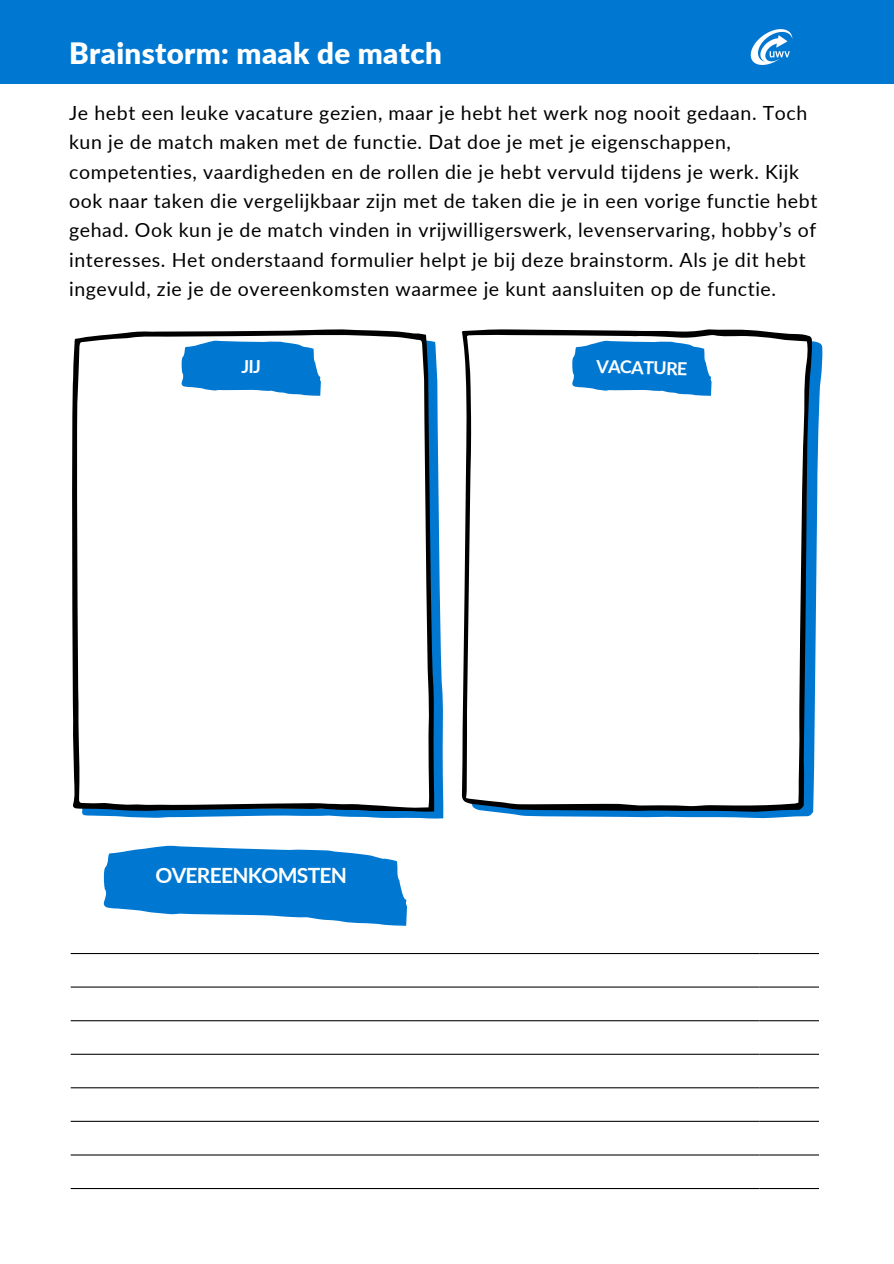
<style>
.page{position:relative;width:894px;height:1264px;background:#fff}
.page>*{position:absolute;margin:0;border:0;box-sizing:border-box;transform-origin:0 0}
.t1{font:900 29.4px "Lato";letter-spacing:.01em;color:#fff}
.t2{font:700 21px "Lato";letter-spacing:-.035em;color:#fff}
.t3{font:19.5px/29.2px "Lato";letter-spacing:.03em;color:#000}
.t4{font:700 18px "Lato";color:#fff}
</style>
<div class="page">
<svg style="left:82px;top:341px;width:361px;height:477px;fill:#0078d2"></svg>
<svg style="left:72px;top:329px;width:362px;height:482px"></svg>
<svg style="left:487px;top:341px;width:335px;height:477px;fill:#0078d2"></svg>
<svg style="left:461px;top:329px;width:351px;height:482px"></svg>
<svg style="left:103px;top:845px;width:304px;height:81px"></svg>
<svg style="left:570px;top:337px;width:143px;height:59px"></svg>
<hr style="left:71px;top:953px;width:344px;height:1px;background:#000">
<hr style="left:71px;top:986px;width:344px;height:1px;background:#000">
<hr style="left:71px;top:1020px;width:344px;height:1px;background:#000">
<hr style="left:71px;top:1053px;width:344px;height:1px;background:#000">
<hr style="left:71px;top:1087px;width:344px;height:1px;background:#000">
<hr style="left:71px;top:1120px;width:344px;height:1px;background:#000">
<hr style="left:71px;top:1154px;width:344px;height:1px;background:#000">
<hr style="left:71px;top:1187px;width:344px;height:1px;background:#000">
<hr style="left:71px;top:1221px;width:344px;height:1px;background:#000">
<hr style="left:71px;top:1255px;width:344px;height:1px;background:#000">
<hr style="left:415px;top:953px;width:344px;height:1px;background:#000">
<hr style="left:415px;top:986px;width:344px;height:1px;background:#000">
<hr style="left:415px;top:1020px;width:344px;height:1px;background:#000">
<hr style="left:415px;top:1053px;width:344px;height:1px;background:#000">
<hr style="left:415px;top:1087px;width:344px;height:1px;background:#000">
<hr style="left:415px;top:1120px;width:344px;height:1px;background:#000">
<hr style="left:415px;top:1154px;width:344px;height:1px;background:#000">
<hr style="left:415px;top:1187px;width:344px;height:1px;background:#000">
<hr style="left:415px;top:1221px;width:344px;height:1px;background:#000">
<hr style="left:415px;top:1255px;width:344px;height:1px;background:#000">
<hr style="left:759px;top:953px;width:59px;height:1px;background:#000">
<hr style="left:759px;top:986px;width:59px;height:1px;background:#000">
<hr style="left:759px;top:1020px;width:59px;height:1px;background:#000">
<hr style="left:759px;top:1053px;width:59px;height:1px;background:#000">
<hr style="left:759px;top:1087px;width:59px;height:1px;background:#000">
<hr style="left:759px;top:1120px;width:59px;height:1px;background:#000">
<hr style="left:759px;top:1154px;width:59px;height:1px;background:#000">
<hr style="left:759px;top:1187px;width:59px;height:1px;background:#000">
<hr style="left:759px;top:1221px;width:59px;height:1px;background:#000">
<hr style="left:759px;top:1255px;width:59px;height:1px;background:#000">
<div style="left:0;top:0;width:893px;height:84px;background:#0078d2"></div>
<img style="left:750px;top:29px;width:43px;height:36px">
<svg style="left:179px;top:337px;width:143px;height:59px"></svg>
<p class="t1" style="left:69px;top:35px;width:374px">Brainstorm: maak de match</p>
<p class="t3" style="left:69px;top:98px;width:749px">Je hebt een leuke vacature gezien, maar je hebt het werk nog nooit gedaan. Toch kun je de match maken met de functie. Dat doe je met je eigenschappen, competenties, vaardigheden en de rollen die je hebt vervuld tijdens je werk. Kijk ook naar taken die vergelijkbaar zijn met de taken die je in een vorige functie hebt gehad. Ook kun je de match vinden in vrijwilligerswerk, levenservaring, hobby’s of interesses. Het onderstaand formulier helpt je bij deze brainstorm. Als je dit hebt ingevuld, zie je de overeenkomsten waarmee je kunt aansluiten op de functie.</p>
<p class="t2" style="left:155px;top:862px;width:193px">OVEREENKOMSTEN</p>
<p class="t4" style="left:596px;top:355px;width:93px;rotate:2deg">VACATURE</p>
</div>
